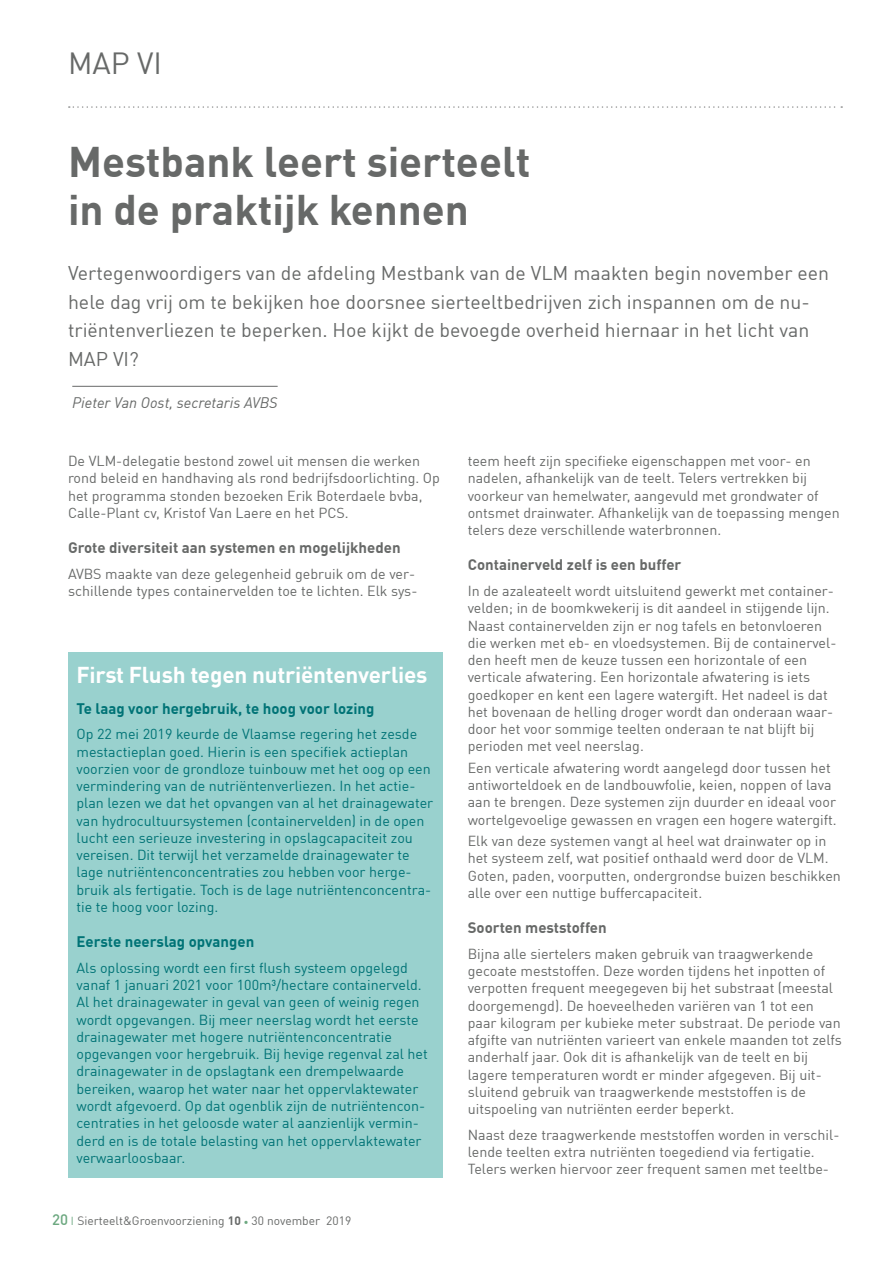
<style>
.page{position:relative;width:893px;height:1263px;background:#fff}
.page>*{position:absolute;margin:0;border:0;box-sizing:border-box;transform-origin:0 0}
.t1{font:700 42px/48px "DIN Offc Pro";color:#676968}
.t2{font:30px "DIN Offc Pro";color:#676968}
.t3{font:700 22.5px "DIN Offc Pro";letter-spacing:-.01em;color:#fff}
.t4{font:19.5px/28.5px "DIN Offc Pro";color:#676968}
.t5{font:700 15px "DIN Offc Pro";color:#676968}
.t6{font:700 15px "DIN Offc Pro";color:#007376}
.t7{font:italic 15px "DIN Offc Pro";color:#676968}
.t8{font:14.25px/17.2px "DIN Offc Pro";color:#676968}
.t9{font:14.25px/17.2px "DIN Offc Pro";color:#007376}
.t10{font:12px "DIN Offc Pro";color:#676968}
.s1{font-weight:500;font-size:15px;color:#6ca880}
.s2{font-weight:700}
.s3{font-family:"Minion Pro";color:#6ca880}
</style>
<div class="page">
<svg style="left:69px;top:106px;width:773px;height:2px"></svg>
<hr style="left:72px;top:386px;width:206px;height:1px;background:#676968">
<div style="left:68px;top:653px;width:374px;height:525px;background:#99d1ce"></div>
<h2 class="t2" style="left:68px;top:40px;width:96px">MAP VI</h2>
<h1 class="t1" style="left:68px;top:132px;width:464px">Mestbank leert sierteelt in de praktijk kennen</h1>
<p class="t4" style="left:68px;top:257px;width:762px">Vertegenwoordigers van de afdeling Mestbank van de VLM maakten begin november een hele dag vrij om te bekijken hoe doorsnee sierteeltbedrijven zich inspannen om de nu&shy;triëntenverliezen te beperken. Hoe kijkt de bevoegde overheid hiernaar in het licht van MAP VI?</p>
<p class="t7" style="left:72px;top:391px;width:207px">Pieter Van Oost, secretaris AVBS</p>
<p class="t8" style="left:68px;top:451px;width:373px">De VLM-delegatie bestond zowel uit mensen die werken rond beleid en handhaving als rond bedrijfsdoorlichting. Op het programma stonden bezoeken Erik Boterdaele bvba, Calle-Plant cv, Kristof Van Laere en het PCS.</p>
<p class="t5" style="left:68px;top:535px;width:334px">Grote diversiteit aan systemen en mogelijkheden</p>
<p class="t8" style="left:68px;top:564px;width:351px">AVBS maakte van deze gelegenheid gebruik om de ver&shy;schillende types containervelden toe te lichten. Elk sys-</p>
<h3 class="t3" style="left:77px;top:656px;width:352px">First Flush tegen nutriëntenverlies</h3>
<p class="t6" style="left:77px;top:696px;width:299px">Te laag voor hergebruik, te hoog voor lozing</p>
<p class="t9" style="left:77px;top:724px;width:358px">Op 22 mei 2019 keurde de Vlaamse regering het zesde mestactieplan goed. Hierin is een specifiek actieplan voorzien voor de grondloze tuinbouw met het oog op een vermindering van de nutriëntenverliezen. In het actie&shy;plan lezen we dat het opvangen van al het drainagewater van hydrocultuursystemen (containervelden) in de open lucht een serieuze investering in opslagcapaciteit zou vereisen. Dit terwijl het verzamelde drainagewater te lage nutriëntenconcentraties zou hebben voor herge&shy;bruik als fertigatie. Toch is de lage nutriëntenconcentra&shy;tie te hoog voor lozing.</p>
<p class="t6" style="left:77px;top:929px;width:179px">Eerste neerslag opvangen</p>
<p class="t9" style="left:77px;top:958px;width:353px">Als oplossing wordt een first flush systeem opgelegd vanaf 1 januari 2021 voor 100m³/hectare containerveld.<br>Al het drainagewater in geval van geen of weinig regen wordt opgevangen. Bij meer neerslag wordt het eerste drainagewater met hogere nutriëntenconcentratie opgevangen voor hergebruik. Bij hevige regenval zal het drainagewater in de opslagtank een drempelwaarde bereiken, waarop het water naar het oppervlaktewater wordt afgevoerd. Op dat ogenblik zijn de nutriëntencon&shy;centraties in het geloosde water al aanzienlijk vermin&shy;derd en is de totale belasting van het oppervlaktewater verwaarloosbaar.</p>
<p class="t10" style="left:52px;top:1211px;width:301px"><span class="s1">20</span> Sierteelt&amp;Groenvoorziening <span class="s2">10</span> <span class="s3">•</span> 30 november 2019</p>
<p class="t8" style="left:468px;top:451px;width:374px">teem heeft zijn specifieke eigenschappen met voor- en nadelen, afhankelijk van de teelt. Telers vertrekken bij voorkeur van hemelwater, aangevuld met grondwater of ontsmet drainwater. Afhankelijk van de toepassing mengen telers deze verschillende waterbronnen.</p>
<p class="t5" style="left:468px;top:552px;width:215px">Containerveld zelf is een buffer</p>
<p class="t8" style="left:468px;top:581px;width:370px">In de azaleateelt wordt uitsluitend gewerkt met container&shy;velden; in de boomkwekerij is dit aandeel in stijgende lijn.<br>Naast containervelden zijn er nog tafels en betonvloeren die werken met eb- en vloedsystemen. Bij de containervel&shy;den heeft men de keuze tussen een horizontale of een verticale afwatering. Een horizontale afwatering is iets goedkoper en kent een lagere watergift. Het nadeel is dat het bovenaan de helling droger wordt dan onderaan waar&shy;door het voor sommige teelten onderaan te nat blijft bij perioden met veel neerslag.</p>
<p class="t8" style="left:468px;top:758px;width:370px">Een verticale afwatering wordt aangelegd door tussen het antiworteldoek en de landbouwfolie, keien, noppen of lava aan te brengen. Deze systemen zijn duurder en ideaal voor wortelgevoelige gewassen en vragen een hogere watergift.</p>
<p class="t8" style="left:468px;top:831px;width:375px">Elk van deze systemen vangt al heel wat drainwater op in het systeem zelf, wat positief onthaald werd door de VLM.<br>Goten, paden, voorputten, ondergrondse buizen beschikken alle over een nuttige buffercapaciteit.</p>
<p class="t5" style="left:468px;top:915px;width:140px">Soorten meststoffen</p>
<p class="t8" style="left:468px;top:944px;width:376px">Bijna alle siertelers maken gebruik van traagwerkende gecoate meststoffen. Deze worden tijdens het inpotten of verpotten frequent meegegeven bij het substraat (meestal doorgemengd). De hoeveelheden variëren van 1 tot een paar kilogram per kubieke meter substraat. De periode van afgifte van nutriënten varieert van enkele maanden tot zelfs anderhalf jaar. Ook dit is afhankelijk van de teelt en bij lagere temperaturen wordt er minder afgegeven. Bij uit&shy;sluitend gebruik van traagwerkende meststoffen is de uitspoeling van nutriënten eerder beperkt.</p>
<p class="t8" style="left:468px;top:1125px;width:373px">Naast deze traagwerkende meststoffen worden in verschil&shy;lende teelten extra nutriënten toegediend via fertigatie.<br>Telers werken hiervoor zeer frequent samen met teeltbe-</p>
</div>
